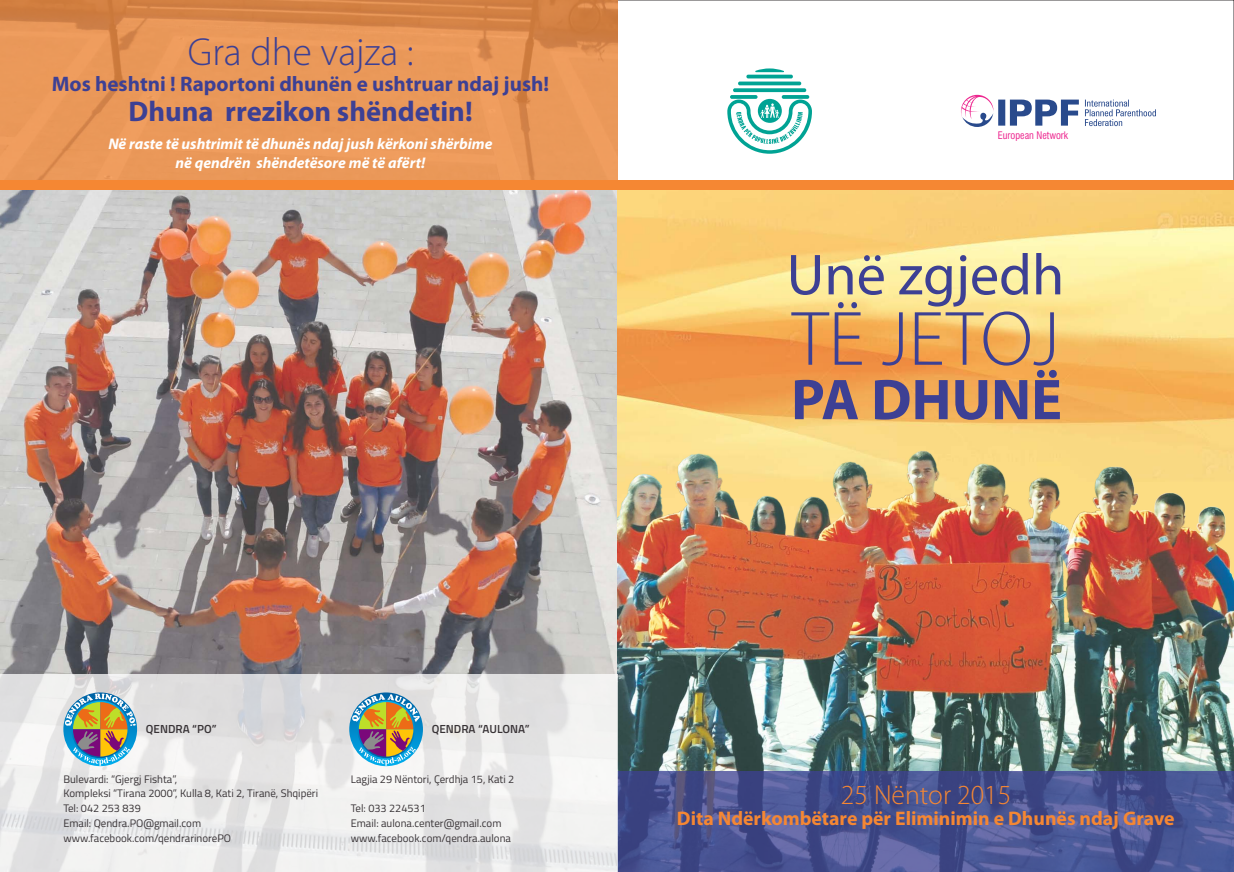
<style>
.page{position:relative;width:1234px;height:872px;background:#fff}
.page>*{position:absolute;margin:0;border:0;box-sizing:border-box;transform-origin:0 0}
.t1{font:300 77.7px "Myriad Pro";color:#3d4094}
.t2{font:58.2px "Myriad Pro";color:#3d4094}
.t3{font:700 58.05px "Myriad Pro";color:#3d4094}
.t4{font:300 39.3px "Myriad Pro";color:#3d4094}
.t5{font:700 28.5px "Myriad Pro";color:#3d4094}
.t6{font:300 27.6px "Myriad Pro";color:#f58733}
.t7{font:700 21px "Myriad Pro";color:#3d4094}
.t8{font:700 19.65px "Myriad Pro";color:#f58733}
.t9{font:italic 700 15.45px/19px "Myriad Pro";color:#fff;text-align:center}
.t10{font:600 11.7px "Titillium";color:#383336}
.t11{font:10.95px/14.9px "Titillium";color:#383336}
.t12{font:condensed 10.2px "Swiss 721 BT";color:#ed268f}
</style>
<div class="page">
<img style="left:0;top:190px;width:617px;height:484px">
<img style="left:617px;top:190px;width:616px;height:261px">
<hr style="left:746px;top:75px;width:46px;height:3px;background:#00a394;border-radius:2px">
<hr style="left:738px;top:82px;width:63px;height:3px;background:#00a394;border-radius:2px">
<svg style="left:733px;top:88px;width:73px;height:4px"></svg>
<svg style="left:730px;top:95px;width:27px;height:4px"></svg>
<svg style="left:781px;top:95px;width:28px;height:4px"></svg>
<svg style="left:755px;top:68px;width:29px;height:4px"></svg>
<svg style="left:727px;top:99px;width:84px;height:55px"></svg>
<svg style="left:961px;top:95px;width:117px;height:32px"></svg>
<svg style="left:1085px;top:100px;width:70px;height:26px"></svg>
<img style="left:617px;top:451px;width:616px;height:320px">
<div style="left:0;top:180px;width:1233px;height:10px;background:#f58733"></div>
<div style="left:617px;top:771px;width:616px;height:101px;background:#3d4094;opacity:.75"></div>
<div style="left:0;top:674px;width:617px;height:198px;background:#fff;opacity:.75"></div>
<img style="left:65px;top:693px;width:71px;height:72px">
<svg style="left:349px;top:692px;width:74px;height:74px"></svg>
<svg style="left:352px;top:694px;width:67px;height:71px;background:#939c8c"></svg>
<div style="left:0;top:0;width:617px;height:180px;background:#f58733;opacity:.75"></div>
<h3 class="t4" style="left:188px;top:36px;width:227px">Gra dhe vajza :</h3>
<h3 class="t7" style="left:52px;top:75px;width:499px">Mos heshtni ! Raportoni dhunën e ushtruar ndaj jush!</h3>
<h3 class="t5" style="left:128px;top:100px;width:345px">Dhuna rrezikon shëndetin!</h3>
<h3 class="t9" style="left:108px;top:136px;width:385px">Në raste të ushtrimit të dhunës ndaj jush kërkoni shërbime në qendrën shëndetësore më të afërt!</h3>
<p class="t10" style="left:146px;top:723px;width:72px">QENDRA “PO”</p>
<p class="t11" style="left:63px;top:772px;width:256px">Bulevardi: “Gjergj Fishta”,<br>Kompleksi “Tirana 2000”, Kulla 8, Kati 2, Tiranë, Shqipëri Tel: 042 253 839<br>Email: Qendra.PO@gmail.com www.facebook.com/qendrarinorePO</p>
<p class="t10" style="left:431px;top:723px;width:99px">QENDRA “AULONA”</p>
<p class="t11" style="left:351px;top:772px;width:165px">Lagjia 29 Nëntori, Çerdhja 15, Kati 2</p>
<p class="t11" style="left:351px;top:802px;width:162px">Tel: 033 224531<br>Email: aulona.center@gmail.com www.facebook.com/qendra.aulona</p>
<p class="t12" style="left:997px;top:131px;width:72px">European Network</p>
<h2 class="t2" style="left:786px;top:251px;width:279px">Unë zgjedh</h2>
<h1 class="t1" style="left:792px;top:306px;width:269px">TË JETOJ</h1>
<h3 class="t3" style="left:791px;top:376px;width:272px">PA DHUNË</h3>
<h3 class="t6" style="left:840px;top:783px;width:172px">25 Nëntor 2015</h3>
<h3 class="t8" style="left:676px;top:810px;width:499px">Dita Ndërkombëtare për Eliminimin e Dhunës ndaj Grave</h3>
</div>
